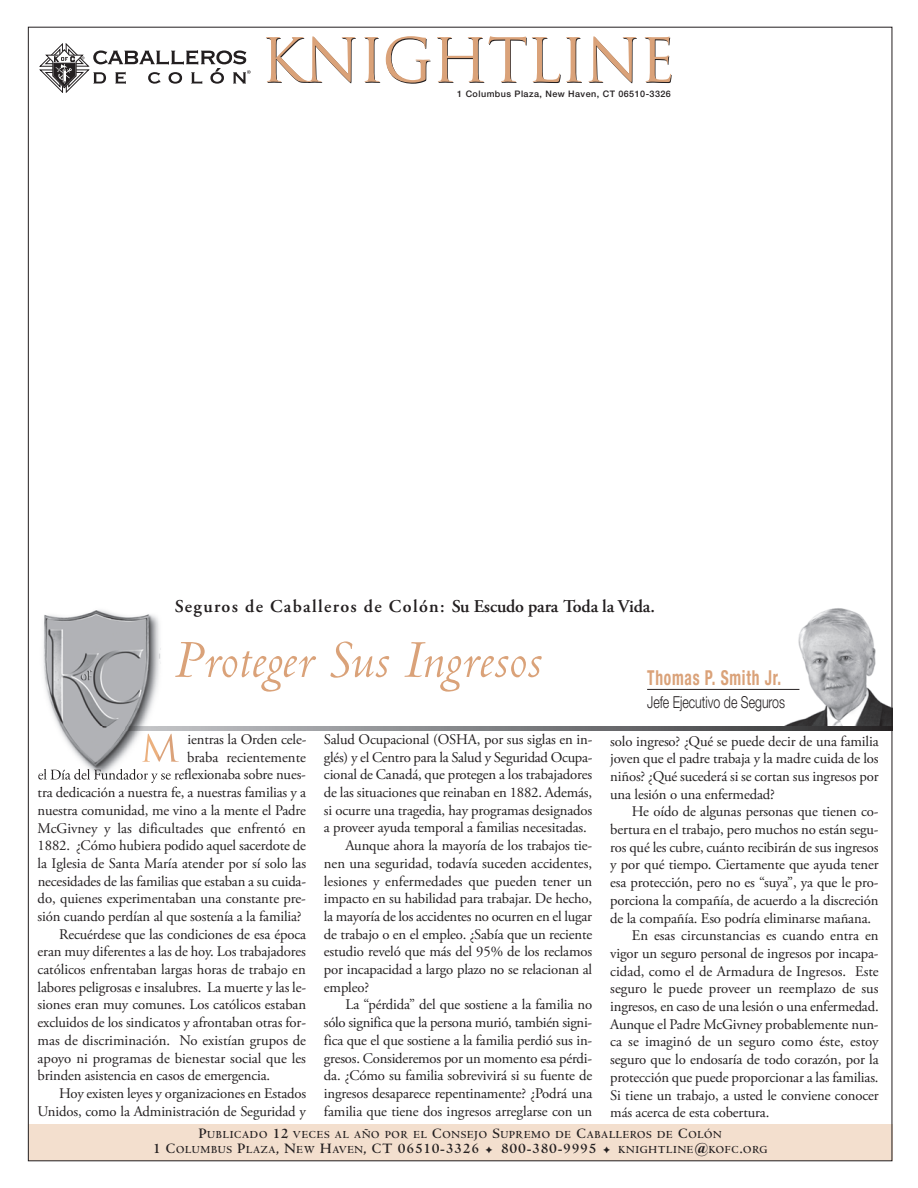
<style>
.page{position:relative;width:918px;height:1188px;background:#fff}
.page>*{position:absolute;margin:0;border:0;box-sizing:border-box;transform-origin:0 0}
.t1{font:59.25px "Trajan Pro";letter-spacing:-.025em;color:#231f20}
.t2{font:italic 57px "Centaur MT Std";letter-spacing:.01em;color:#daa279}
.t3{font:700 condensed 20.7px "Helvetica Neue";letter-spacing:.05em;color:#daa279;scale:.75 1}
.t4{font:600 18px "Adobe Garamond Pro";letter-spacing:.07em;color:#231f20}
.t5{font:300 16.5px "Helvetica Neue";color:#231f20;scale:.75 1}
.t6{font:700 15px "Centaur MT Std";letter-spacing:.05em;color:#231f20}
.t7{font:14.7px/17.7px "Adobe Garamond Pro";letter-spacing:-.01em;color:#231f20;text-align:justify}
.t8{font:700 11.25px "Centaur MT Std";letter-spacing:.065em;color:#231f20}
.t9{font:500 9px "Helvetica Neue";letter-spacing:.05em;color:#231f20}
.s1{font-size:15px}
.s2{font-family:"Adobe Garamond Pro";font-weight:600;font-size:14.55px}
.s3{font-size:11.25px}
</style>
<div class="page">
<div style="left:28px;top:1125px;width:864px;height:36px;background:#f3dfce"></div>
<img style="left:780px;top:608px;width:110px;height:118px">
<hr style="left:647px;top:689px;width:152px;height:1px;background:#231f20">
<svg style="left:182px;top:726px;width:708px;height:4px;background:#757678"></svg>
<svg style="left:40px;top:43px;width:210px;height:50px"></svg>
<img style="left:27px;top:600px;width:155px;height:188px">
<img style="left:158px;top:734px;width:21px;height:28px">
<img style="left:38px;top:773px;width:49px;height:7px">
<svg style="left:59px;top:787px;width:19px;height:1px"></svg>
<img style="left:158px;top:726px;width:24px;height:4px">
<img style="left:37px;top:606px;width:121px;height:167px">
<img style="left:44px;top:769px;width:43px;height:4px">
<h1 class="t1" style="left:261px;top:38px;width:416px">KNIGHTLINE</h1>
<p class="t9" style="left:457px;top:88px;width:215px">1 Columbus Plaza, New Haven, CT 06510-3326</p>
<p class="t4" style="left:175px;top:599px;width:482px">Seguros de Caballeros de Colón: Su Escudo para Toda la Vida.</p>
<h2 class="t2" style="left:174px;top:639px;width:368px">Proteger Sus Ingresos</h2>
<h3 class="t3" style="left:647px;top:666px;width:180px">Thomas P. Smith Jr.</h3>
<p class="t5" style="left:647px;top:692px;width:186px">Jefe Ejecutivo de Seguros</p>
<p class="t7" style="left:187px;top:732px;width:120px">ientras la Orden cele-</p>
<p class="t7" style="left:187px;top:749px;width:120px">braba recientemente</p>
<p class="t7" style="left:38px;top:767px;width:270px">el Día del Fundador y se reflexionaba sobre nues-</p>
<p class="t7" style="left:38px;top:785px;width:270px">tra dedicación a nuestra fe, a nuestras familias y a</p>
<p class="t7" style="left:38px;top:803px;width:270px">nuestra comunidad, me vino a la mente el padre</p>
<p class="t7" style="left:38px;top:820px;width:270px">Mcgivney y las dificultades que enfrentó en</p>
<p class="t7" style="left:38px;top:838px;width:270px">1882. ¿Cómo hubiera podido aquel sacerdote de</p>
<p class="t7" style="left:38px;top:856px;width:270px">la iglesia de Santa María atender por sí solo las</p>
<p class="t7" style="left:38px;top:873px;width:270px">necesidades de las familias que estaban a su cuida-</p>
<p class="t7" style="left:38px;top:891px;width:270px">do, quienes experimentaban una constante pre-</p>
<p class="t7" style="left:38px;top:909px;width:266px">sión cuando perdían al que sostenía a la familia?</p>
<p class="t7" style="left:59px;top:926px;width:248px">recuérdese que las condiciones de esa época</p>
<p class="t7" style="left:38px;top:944px;width:270px">eran muy diferentes a las de hoy. Los trabajadores</p>
<p class="t7" style="left:38px;top:962px;width:270px">católicos enfrentaban largas horas de trabajo en</p>
<p class="t7" style="left:38px;top:980px;width:270px">labores peligrosas e insalubres. La muerte y las le-</p>
<p class="t7" style="left:38px;top:997px;width:270px">siones eran muy comunes. Los católicos estaban</p>
<p class="t7" style="left:38px;top:1015px;width:270px">excluidos de los sindicatos y afrontaban otras for-</p>
<p class="t7" style="left:38px;top:1033px;width:270px">mas de discriminación. no existían grupos de</p>
<p class="t7" style="left:38px;top:1050px;width:270px">apoyo ni programas de bienestar social que les</p>
<p class="t7" style="left:38px;top:1068px;width:234px">brinden asistencia en casos de emergencia.</p>
<p class="t7" style="left:59px;top:1086px;width:248px">Hoy existen leyes y organizaciones en estados</p>
<p class="t7" style="left:38px;top:1103px;width:270px">Unidos, como la administración de Seguridad y</p>
<p class="t7" style="left:324px;top:732px;width:270px">Salud Ocupacional (OSHa, por sus siglas en in-</p>
<p class="t7" style="left:324px;top:749px;width:270px">glés) y el Centro para la Salud y Seguridad Ocupa-</p>
<p class="t7" style="left:324px;top:767px;width:270px">cional de Canadá, que protegen a los trabajadores</p>
<p class="t7" style="left:324px;top:785px;width:270px">de las situaciones que reinaban en 1882. además,</p>
<p class="t7" style="left:324px;top:803px;width:270px">si ocurre una tragedia, hay programas designados</p>
<p class="t7" style="left:324px;top:820px;width:264px">a proveer ayuda temporal a familias necesitadas.</p>
<p class="t7" style="left:346px;top:838px;width:248px">aunque ahora la mayoría de los trabajos tie-</p>
<p class="t7" style="left:324px;top:856px;width:270px">nen una seguridad, todavía suceden accidentes,</p>
<p class="t7" style="left:324px;top:873px;width:270px">lesiones y enfermedades que pueden tener un</p>
<p class="t7" style="left:324px;top:891px;width:270px">impacto en su habilidad para trabajar. De hecho,</p>
<p class="t7" style="left:324px;top:909px;width:270px">la mayoría de los accidentes no ocurren en el lugar</p>
<p class="t7" style="left:324px;top:926px;width:270px">de trabajo o en el empleo. ¿Sabía que un reciente</p>
<p class="t7" style="left:324px;top:944px;width:270px">estudio reveló que más del 95% de los reclamos</p>
<p class="t7" style="left:324px;top:962px;width:270px">por incapacidad a largo plazo no se relacionan al</p>
<p class="t7" style="left:324px;top:980px;width:47px">empleo?</p>
<p class="t7" style="left:346px;top:997px;width:248px">La “pérdida” del que sostiene a la familia no</p>
<p class="t7" style="left:324px;top:1015px;width:270px">sólo significa que la persona murió, también signi-</p>
<p class="t7" style="left:324px;top:1033px;width:270px">fica que el que sostiene a la familia perdió sus in-</p>
<p class="t7" style="left:324px;top:1050px;width:270px">gresos. Consideremos por un momento esa pérdi-</p>
<p class="t7" style="left:324px;top:1068px;width:270px">da. ¿Cómo su familia sobrevivirá si su fuente de</p>
<p class="t7" style="left:324px;top:1086px;width:270px">ingresos desaparece repentinamente? ¿podrá una</p>
<p class="t7" style="left:324px;top:1103px;width:270px">familia que tiene dos ingresos arreglarse con un</p>
<p class="t7" style="left:610px;top:733px;width:270px">solo ingreso? ¿Qué se puede decir de una familia joven que el padre trabaja y la madre cuida de los niños? ¿Qué sucederá si se cortan sus ingresos por una lesión o una enfermedad?</p>
<p class="t7" style="left:632px;top:804px;width:248px">He oído de algunas personas que tienen co-</p>
<p class="t7" style="left:610px;top:822px;width:270px">bertura en el trabajo, pero muchos no están segu-</p>
<p class="t7" style="left:610px;top:840px;width:270px">ros qué les cubre, cuánto recibirán de sus ingresos</p>
<p class="t7" style="left:610px;top:857px;width:270px">y por qué tiempo. Ciertamente que ayuda tener</p>
<p class="t7" style="left:610px;top:875px;width:270px">esa protección, pero no es “suya”, ya que le pro-</p>
<p class="t7" style="left:610px;top:893px;width:270px">porciona la compañía, de acuerdo a la discreción</p>
<p class="t7" style="left:610px;top:910px;width:262px">de la compañía. eso podría eliminarse mañana.</p>
<p class="t7" style="left:632px;top:928px;width:248px">en esas circunstancias es cuando entra en</p>
<p class="t7" style="left:610px;top:946px;width:270px">vigor un seguro personal de ingresos por incapa-</p>
<p class="t7" style="left:610px;top:963px;width:270px">cidad, como el de armadura de ingresos. este</p>
<p class="t7" style="left:610px;top:981px;width:270px">seguro le puede proveer un reemplazo de sus</p>
<p class="t7" style="left:610px;top:999px;width:270px">ingresos, en caso de una lesión o una enfermedad.</p>
<p class="t7" style="left:610px;top:1017px;width:270px">aunque el padre Mcgivney probablemente nun-</p>
<p class="t7" style="left:610px;top:1034px;width:270px">ca se imaginó de un seguro como éste, estoy</p>
<p class="t7" style="left:610px;top:1052px;width:270px">seguro que lo endosaría de todo corazón, por la</p>
<p class="t7" style="left:610px;top:1070px;width:270px">protección que puede proporcionar a las familias.</p>
<p class="t7" style="left:610px;top:1087px;width:270px">Si tiene un trabajo, a usted le conviene conocer</p>
<p class="t7" style="left:610px;top:1105px;width:161px">más acerca de esta cobertura.</p>
<p class="t8" style="left:199px;top:1131px;width:524px"><span class="s1">P</span>UBLICADO <span class="s2">1</span><span class="s1">2</span> VECES AL AÑO POR EL <span class="s1">C</span>ONSEJO <span class="s1">S</span>UPREMO DE <span class="s1">C</span>ABALLEROS DE <span class="s1">C</span>OLÓN</p>
<p class="t6" style="left:153px;top:1143px;width:328px"><span class="s2">1</span> C<span class="s3">OLUMBUS</span> P<span class="s3">LAZA</span>, N<span class="s3">EW</span> H<span class="s3">AVEN</span>, CT 065<span class="s2">1</span>0-3326</p>
<p class="t6" style="left:501px;top:1143px;width:97px">800-380-9995</p>
<p class="t8" style="left:619px;top:1146px;width:150px">KNIGHTLINE<span class="s1">@</span>KOFC<span class="s1">.</span>ORG</p>
</div>
